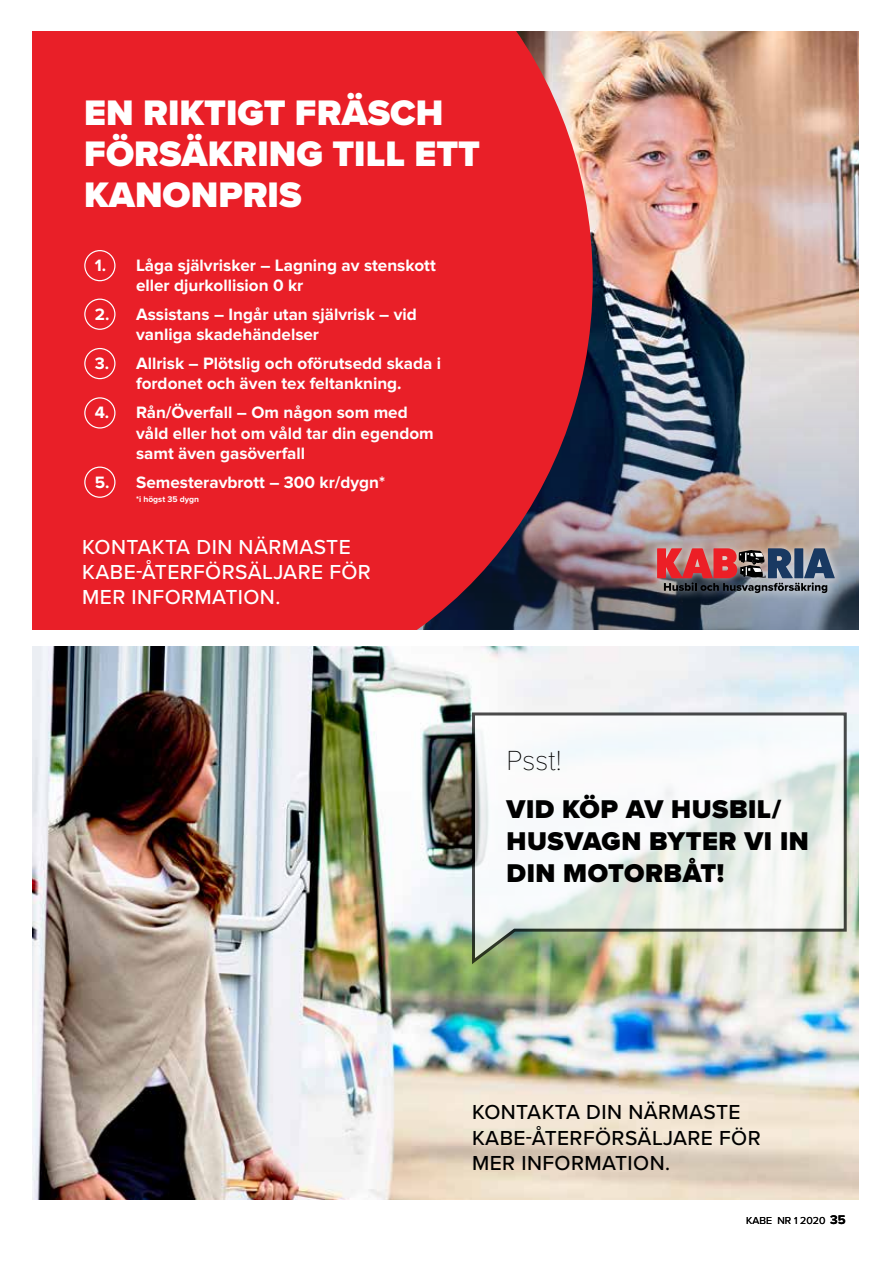
<style>
.page{position:relative;width:893px;height:1263px;background:#fff}
.page>*{position:absolute;margin:0;border:0;box-sizing:border-box;transform-origin:0 0}
.t1{font:900 36.75px/41.2px "Proxima Nova";color:#fff}
.t2{font:100 28.65px "Proxima Nova T";color:#000}
.t3{font:900 26.7px/32.2px "Proxima Nova";letter-spacing:.02em;color:#000}
.t4{font:500 21px/25.2px "Proxima Nova";letter-spacing:.02em;color:#000}
.t5{font:500 21px/25.2px "Proxima Nova";letter-spacing:.02em;color:#fff}
.t6{font:700 17.1px/20.5px "Proxima Nova";color:#fff}
.t7{font:10.5px "Proxima Nova";color:#000}
.t8{font:700 8.55px "Proxima Nova";color:#fff}
.s1{font-weight:700;font-size:12.9px}
</style>
<div class="page">
<img style="left:593px;top:32px;width:266px;height:261px">
<img style="left:593px;top:293px;width:266px;height:337px">
<svg style="left:33px;top:32px;width:560px;height:598px;background:#df232c"></svg>
<div style="left:648px;top:539px;width:195px;height:63px;background:#fff;opacity:.75"></div>
<svg style="left:657px;top:548px;width:178px;height:45px;background:#845b66"></svg>
<div style="left:84px;top:250px;width:32px;height:31px;border:1px solid #fff;border-radius:50%"></div>
<div style="left:84px;top:299px;width:32px;height:31px;border:1px solid #fff;border-radius:50%"></div>
<div style="left:84px;top:348px;width:32px;height:31px;border:1px solid #fff;border-radius:50%"></div>
<div style="left:84px;top:397px;width:32px;height:32px;border:1px solid #fff;border-radius:50%"></div>
<div style="left:84px;top:467px;width:32px;height:31px;border:1px solid #fff;border-radius:50%"></div>
<img style="left:33px;top:647px;width:826px;height:552px">
<svg style="left:470px;top:711px;width:378px;height:255px"></svg>
<h1 class="t1" style="left:84px;top:91px;width:397px">EN RIKTIGT FRÄSCH<br>FÖRSÄKRING TILL ETT<br>KANONPRIS</h1>
<p class="t6" style="left:136px;top:255px;width:301px;text-indent:-41px">1. Låga självrisker – Lagning av stenskott eller djurkollision 0 kr</p>
<p class="t6" style="left:136px;top:304px;width:282px;text-indent:-41px">2. Assistans – Ingår utan självrisk – vid vanliga skadehändelser</p>
<p class="t6" style="left:95px;top:353px;width:348px;text-align:center">3. Allrisk – Plötslig och oförutsedd skada i fordonet och även tex feltankning.</p>
<p class="t6" style="left:136px;top:402px;width:299px;text-indent:-41px">4. Rån/Överfall – Om någon som med våld eller hot om våld tar din egendom samt även gasöverfall</p>
<p class="t6" style="left:95px;top:472px;width:292px">5. Semesteravbrott – 300 kr/dygn*</p>
<p class="t8" style="left:136px;top:494px;width:65px">*i högst 35 dygn</p>
<p class="t5" style="left:82px;top:533px;width:290px">KONTAKTA DIN NÄRMASTE<br>KABE-ÅTERFÖRSÄLJARE FÖR<br>MER INFORMATION.</p>
<h2 class="t2" style="left:507px;top:739px;width:57px">Psst!</h2>
<h3 class="t3" style="left:507px;top:793px;width:304px">VID KÖP AV HUSBIL/<br>HUSVAGN BYTER VI IN<br>DIN MOTORBÅT!</h3>
<p class="t4" style="left:472px;top:1099px;width:290px">KONTAKTA DIN NÄRMASTE<br>KABE-ÅTERFÖRSÄLJARE FÖR<br>MER INFORMATION.</p>
<p class="t7" style="left:746px;top:1214px;width:101px">KABE NR 1 2020 <span class="s1">35</span></p>
</div>
